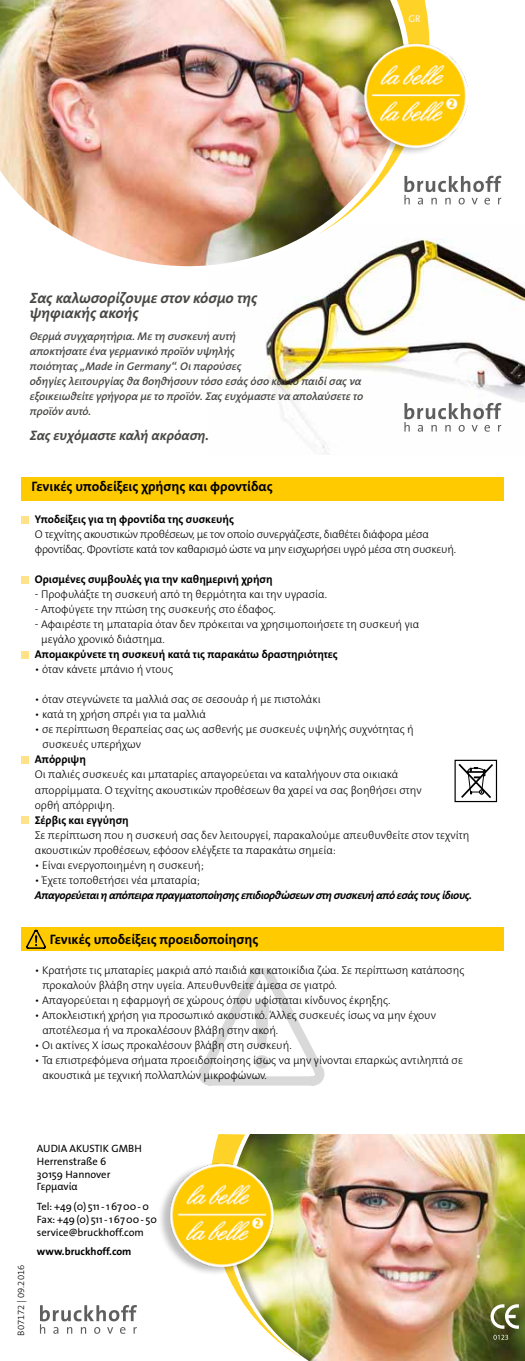
<style>
.page{position:relative;width:525px;height:1361px;background:#fff}
.page>*{position:absolute;margin:0;border:0;box-sizing:border-box;transform-origin:0 0}
.t1{font:15px/15px "The Sans B Plus W7 Bld IT";color:#484846}
.t2{font:700 13.75px "The Sans B Plus W7";color:#000}
.t3{font:13.75px "The Sans B Plus W7 Bld IT";color:#484846}
.t4{font:11.25px/15px "The Sans B Plus W3 Lig";color:#000}
.t5{font:11.25px/15px "The Sans B Plus W6 Se Bld IT";color:#484846}
.t6{font:700 11.25px "The Sans B Plus W7";color:#000}
.t7{font:11.25px/15px "The Sans B Plus W3 Lig";letter-spacing:-.02em;color:#000}
.t8{font:11.25px "The Sans B Plus W7 Bld IT";letter-spacing:-.03em;color:#000}
.t9{font:10.62px/12.8px "The Sans";color:#000}
.t10{font:700 10.62px "The Sans";color:#000}
.t11{font:10.62px "The Sans B Plus W5 Pla";color:#000}
.t12{font:600 10px "The Sans";color:#fff1ce}
.t13{font:9.38px "The Sans B Plus W3 Lig";color:#000}
</style>
<div class="page">
<img style="left:350px;top:1134px;width:174px;height:227px">
<img style="left:265px;top:238px;width:259px;height:216px">
<svg style="left:490px;top:1304px;width:28px;height:24px"></svg>
<div style="left:21px;top:927px;width:482px;height:23px;background:#ffcb00"></div>
<div style="left:21px;top:477px;width:482px;height:23px;background:#ffcb00"></div>
<div style="left:21px;top:516px;width:8px;height:7px;background:#ffe289"></div>
<div style="left:22px;top:576px;width:7px;height:7px;background:#ffe289"></div>
<div style="left:21px;top:651px;width:8px;height:7px;background:#ffe289"></div>
<div style="left:21px;top:756px;width:8px;height:7px;background:#ffe289"></div>
<div style="left:21px;top:816px;width:8px;height:7px;background:#ffe289"></div>
<svg style="left:198px;top:968px;width:127px;height:118px"></svg>
<svg style="left:26px;top:929px;width:20px;height:20px"></svg>
<svg style="left:458px;top:763px;width:35px;height:35px"></svg>
<div style="left:454px;top:760px;width:43px;height:42px;border:1px solid #000"></div>
<svg style="left:404px;top:403px;width:97px;height:29px"></svg>
<img style="left:0;top:0;width:411px;height:272px">
<img style="left:317px;top:0;width:184px;height:235px">
<img style="left:354px;top:34px;width:123px;height:123px">
<div style="left:0;top:1129px;width:350px;height:232px;background:#000;opacity:.25"></div>
<svg style="left:0;top:1134px;width:340px;height:227px"></svg>
<img style="left:208px;top:1134px;width:94px;height:224px">
<svg style="left:40px;top:1305px;width:97px;height:28px"></svg>
<div style="left:0;top:1104px;width:524px;height:30px;background:#fff"></div>
<img style="left:160px;top:1153px;width:123px;height:123px">
<svg style="left:493px;top:1334px;width:15px;height:5px"></svg>
<p class="t12" style="left:408px;top:10px;width:14px">GR</p>
<h1 class="t1" style="left:30px;top:291px;width:229px">Σας καλωσορίζουμε στον κόσμο της ψηφιακής ακοής</h1>
<p class="t5" style="left:30px;top:329px;width:334px">Θερμά συγχαρητήρια. Με τη συσκευή αυτή<br>αποκτήσατε ένα γερμανικό προϊόν υψηλής<br>ποιότητας „Made in Germany“. Οι παρούσες<br>οδηγίες λειτουργίας θα βοηθήσουν τόσο εσάς όσο και το παιδί σας να εξοικειωθείτε γρήγορα με το προϊόν. Σας ευχόμαστε να απολαύσετε το προϊόν αυτό.</p>
<p class="t3" style="left:30px;top:426px;width:180px">Σας ευχόμαστε καλή ακρόαση.</p>
<p class="t2" style="left:32px;top:478px;width:242px">Γενικές υποδείξεις χρήσης και φροντίδας</p>
<p class="t6" style="left:35px;top:512px;width:200px">Υποδείξεις για τη φροντίδα της συσκευής</p>
<p class="t7" style="left:35px;top:527px;width:422px">Ο τεχνίτης ακουστικών προθέσεων, με τον οποίο συνεργάζεστε, διαθέτει διάφορα μέσα φροντίδας. Φροντίστε κατά τον καθαρισμό ώστε να μην εισχωρήσει υγρό μέσα στη συσκευή.</p>
<p class="t6" style="left:35px;top:572px;width:239px">Ορισμένες συμβουλές για την καθημερινή χρήση</p>
<p class="t4" style="left:35px;top:587px;width:293px">- Προφυλάξτε τη συσκευή από τη θερμότητα και την υγρασία.</p>
<p class="t4" style="left:35px;top:602px;width:242px">- Αποφύγετε την πτώση της συσκευής στο έδαφος.</p>
<p class="t4" style="left:41px;top:617px;width:379px;text-indent:-6px">- Αφαιρέστε τη μπαταρία όταν δεν πρόκειται να χρησιμοποιήσετε τη συσκευή για μεγάλο χρονικό διάστημα.</p>
<p class="t6" style="left:35px;top:647px;width:304px">Απομακρύνετε τη συσκευή κατά τις παρακάτω δραστηριότητες</p>
<p class="t4" style="left:35px;top:662px;width:140px">• όταν κάνετε μπάνιο ή ντους</p>
<p class="t4" style="left:35px;top:692px;width:287px">• όταν στεγνώνετε τα μαλλιά σας σε σεσουάρ ή με πιστολάκι</p>
<p class="t4" style="left:35px;top:707px;width:173px">• κατά τη χρήση σπρέι για τα μαλλιά</p>
<p class="t4" style="left:42px;top:722px;width:373px;text-indent:-8px">• σε περίπτωση θεραπείας σας ως ασθενής με συσκευές υψηλής συχνότητας ή συσκευές υπερήχων</p>
<p class="t6" style="left:35px;top:752px;width:53px">Απόρριψη</p>
<p class="t4" style="left:35px;top:767px;width:388px">Οι παλιές συσκευές και μπαταρίες απαγορεύεται να καταλήγουν στα οικιακά απορρίμματα. Ο τεχνίτης ακουστικών προθέσεων θα χαρεί να σας βοηθήσει στην ορθή απόρριψη.</p>
<p class="t6" style="left:35px;top:812px;width:95px">Σέρβις και εγγύηση</p>
<p class="t4" style="left:35px;top:827px;width:436px">Σε περίπτωση που η συσκευή σας δεν λειτουργεί, παρακαλούμε απευθυνθείτε στον τεχνίτη ακουστικών προθέσεων, εφόσον ελέγξετε τα παρακάτω σημεία:</p>
<p class="t4" style="left:35px;top:857px;width:170px">• Είναι ενεργοποιημένη η συσκευή;</p>
<p class="t4" style="left:35px;top:872px;width:167px">• Έχετε τοποθετήσει νέα μπαταρία;</p>
<p class="t8" style="left:35px;top:887px;width:438px">Απαγορεύεται η απόπειρα πραγματοποίησης επιδιορθώσεων στη συσκευή από εσάς τους ίδιους.</p>
<p class="t2" style="left:50px;top:930px;width:210px">Γενικές υποδείξεις προειδοποίησης</p>
<p class="t4" style="left:42px;top:962px;width:423px;text-indent:-8px">• Κρατήστε τις μπαταρίες μακριά από παιδιά και κατοικίδια ζώα. Σε περίπτωση κατάποσης προκαλούν βλάβη στην υγεία. Απευθυνθείτε άμεσα σε γιατρό.</p>
<p class="t4" style="left:35px;top:992px;width:357px">• Απαγορεύεται η εφαρμογή σε χώρους όπου υφίσταται κίνδυνος έκρηξης.</p>
<p class="t4" style="left:42px;top:1007px;width:395px;text-indent:-8px">• Αποκλειστική χρήση για προσωπικό ακουστικό. Άλλες συσκευές ίσως να μην έχουν αποτέλεσμα ή να προκαλέσουν βλάβη στην ακοή.</p>
<p class="t4" style="left:35px;top:1037px;width:258px">• Οι ακτίνες Χ ίσως προκαλέσουν βλάβη στη συσκευή.</p>
<p class="t4" style="left:42px;top:1052px;width:422px;text-indent:-8px">• Τα επιστρεφόμενα σήματα προειδοποίησης ίσως να μην γίνονται επαρκώς αντιληπτά σε ακουστικά με τεχνική πολλαπλών μικροφώνων.</p>
<p class="t13" style="left:15px;top:1335px;width:72px;rotate:-90deg">B07172 | 09.2016</p>
<p class="t9" style="left:37px;top:1141px;width:106px">AUDIA AKUSTIK GMBH<br>Herrenstraße 6<br>30159 Hannover</p>
<p class="t11" style="left:37px;top:1180px;width:42px">Γερμανία</p>
<p class="t9" style="left:37px;top:1200px;width:121px">Tel: +49(0) 511-16700-0<br>Fax: +49(0) 511-16700- 50 service@bruckhoff.com</p>
<p class="t10" style="left:37px;top:1243px;width:96px">www.bruckhoff.com</p>
</div>
